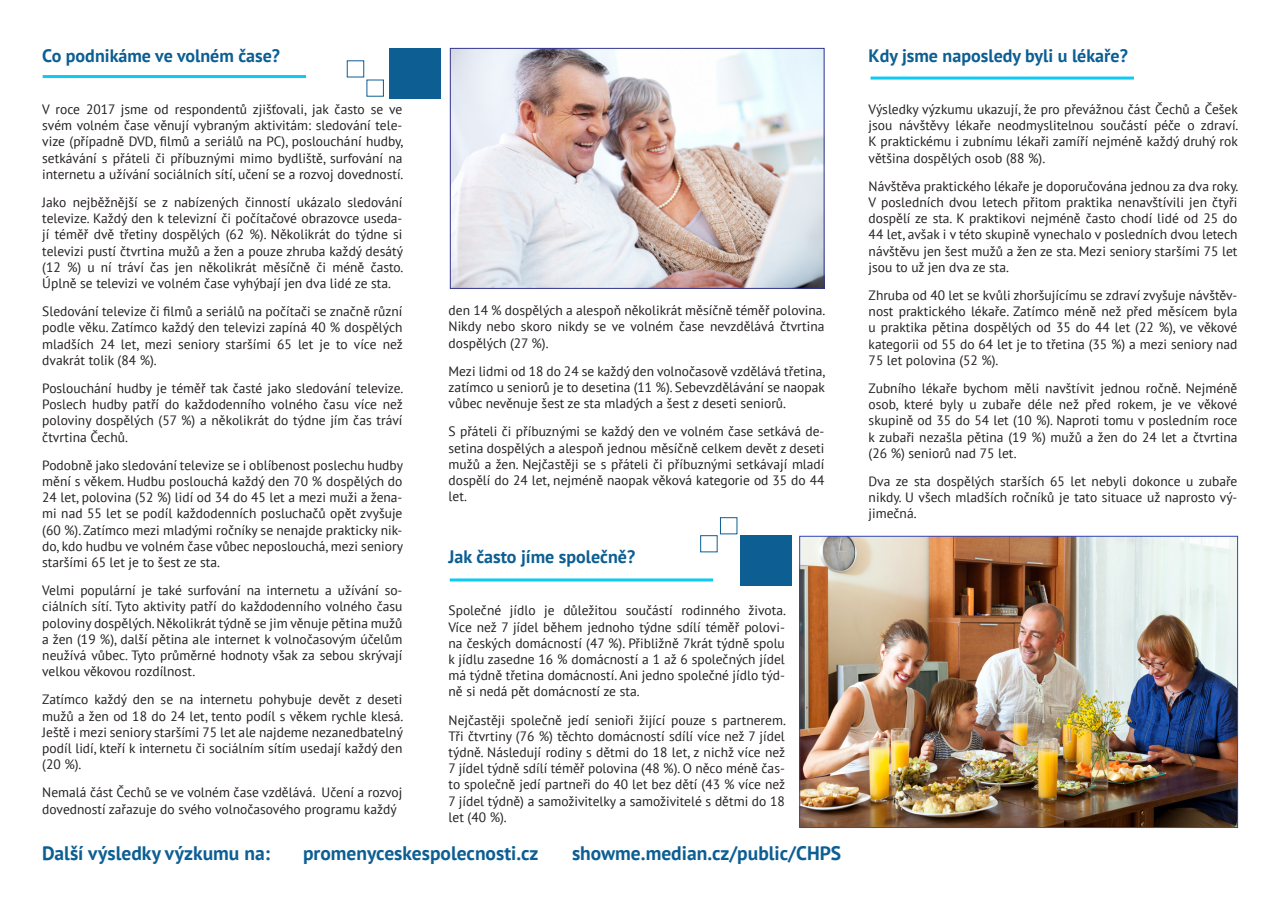
<style>
.page{position:relative;width:1281px;height:905px;background:#fff}
.page>*{position:absolute;margin:0;border:0;box-sizing:border-box;transform-origin:0 0}
.t1{font:700 19.5px "PT Sans";color:#0c5e93}
.t2{font:700 18px "PT Sans";color:#0c5e93}
.t3{font:13.5px/16.2px "PT Sans";color:#231f20;text-align:justify}
</style>
<div class="page">
<img style="left:801px;top:538px;width:435px;height:288px">
<div style="left:799px;top:536px;width:439px;height:292px;border:1px solid #3345b4"></div>
<img style="left:452px;top:50px;width:370px;height:237px">
<div style="left:450px;top:48px;width:374px;height:241px;border:1px solid #33348e"></div>
<div style="left:390px;top:48px;width:51px;height:50px;background:#0c5e93"></div>
<div style="left:740px;top:535px;width:51px;height:51px;background:#0c5e93"></div>
<hr style="left:43px;top:75px;width:263px;height:3px;background:#0ccaf2">
<div style="left:700px;top:535px;width:17px;height:17px;border:1px solid #0c5e93"></div>
<div style="left:720px;top:517px;width:17px;height:17px;border:1px solid #0c5e93"></div>
<hr style="left:450px;top:578px;width:263px;height:3px;background:#0ccaf2">
<hr style="left:870px;top:77px;width:264px;height:3px;background:#0ccaf2">
<p class="t2" style="left:42px;top:44px;width:239px">Co podnikáme ve volném čase?</p>
<p class="t2" style="left:869px;top:44px;width:261px">Kdy jsme naposledy byli u lékaře?</p>
<p class="t3" style="left:869px;top:101px;width:371px">Výsledky výzkumu ukazují, že pro převážnou část Čechů a Češek jsou návštěvy lékaře neodmyslitelnou součástí péče o zdraví.<br>K praktickému i zubnímu lékaři zamíří nejméně každý druhý rok většina dospělých osob (88 %).</p>
<p class="t3" style="left:869px;top:178px;width:371px">Návštěva praktického lékaře je doporučována jednou za dva roky.<br>V posledních dvou letech přitom praktika nenavštívili jen čtyři dospělí ze sta. K praktikovi nejméně často chodí lidé od 25 do 44 let, avšak i v této skupině vynechalo v posledních dvou letech návštěvu jen šest mužů a žen ze sta. Mezi seniory staršími 75 let jsou to už jen dva ze sta.</p>
<p class="t3" style="left:869px;top:287px;width:370px">Zhruba od 40 let se kvůli zhoršujícímu se zdraví zvyšuje návštěv&shy;nost praktického lékaře. Zatímco méně než před měsícem byla u praktika pětina dospělých od 35 do 44 let (22 %), ve věkové kategorii od 55 do 64 let je to třetina (35 %) a mezi seniory nad 75 let polovina (52 %).</p>
<p class="t3" style="left:869px;top:380px;width:370px">Zubního lékaře bychom měli navštívit jednou ročně. Nejméně osob, které byly u zubaře déle než před rokem, je ve věkové skupině od 35 do 54 let (10 %). Naproti tomu v posledním roce k zubaři nezašla pětina (19 %) mužů a žen do 24 let a čtvrtina (26 %) seniorů nad 75 let.</p>
<p class="t3" style="left:869px;top:473px;width:370px">Dva ze sta dospělých starších 65 let nebyli dokonce u zubaře nikdy. U všech mladších ročníků je tato situace už naprosto vý&shy;jimečná.</p>
<p class="t2" style="left:449px;top:545px;width:188px">Jak často jíme společně?</p>
<p class="t3" style="left:449px;top:602px;width:339px">Společné jídlo je důležitou součástí rodinného života.<br>Více než 7 jídel během jednoho týdne sdílí téměř polovi&shy;na českých domácností (47 %). Přibližně 7krát týdně spolu k jídlu zasedne 16 % domácností a 1 až 6 společných jídel má týdně třetina domácností. Ani jedno společné jídlo týd&shy;ně si nedá pět domácností ze sta.</p>
<p class="t3" style="left:449px;top:711px;width:339px">Nejčastěji společně jedí senioři žijící pouze s partnerem.<br>Tři čtvrtiny (76 %) těchto domácností sdílí více než 7 jídel týdně. Následují rodiny s dětmi do 18 let, z nichž více než 7 jídel týdně sdílí téměř polovina (48 %). O něco méně čas&shy;to společně jedí partneři do 40 let bez dětí (43 % více než 7 jídel týdně) a samoživitelky a samoživitelé s dětmi do 18 let (40 %).</p>
<p class="t3" style="left:42px;top:101px;width:363px">V roce 2017 jsme od respondentů zjišťovali, jak často se ve svém volném čase věnují vybraným aktivitám: sledování tele&shy;vize (případně DVD, filmů a seriálů na PC), poslouchání hudby, setkávání s přáteli či příbuznými mimo bydliště, surfování na internetu a užívání sociálních sítí, učení se a rozvoj dovedností.</p>
<p class="t3" style="left:42px;top:194px;width:363px">Jako nejběžnější se z nabízených činností ukázalo sledování televize. Každý den k televizní či počítačové obrazovce useda&shy;jí téměř dvě třetiny dospělých (62 %). Několikrát do týdne si televizi pustí čtvrtina mužů a žen a pouze zhruba každý desátý (12 %) u ní tráví čas jen několikrát měsíčně či méně často.<br>Úplně se televizi ve volném čase vyhýbají jen dva lidé ze sta.</p>
<p class="t3" style="left:42px;top:303px;width:362px">Sledování televize či filmů a seriálů na počítači se značně různí podle věku. Zatímco každý den televizi zapíná 40 % dospělých mladších 24 let, mezi seniory staršími 65 let je to více než dvakrát tolik (84 %).</p>
<p class="t3" style="left:42px;top:380px;width:363px">Poslouchání hudby je téměř tak časté jako sledování televize.<br>Poslech hudby patří do každodenního volného času více než poloviny dospělých (57 %) a několikrát do týdne jím čas tráví čtvrtina Čechů.</p>
<p class="t3" style="left:42px;top:457px;width:362px">Podobně jako sledování televize se i oblíbenost poslechu hudby mění s věkem. Hudbu poslouchá každý den 70 % dospělých do 24 let, polovina (52 %) lidí od 34 do 45 let a mezi muži a žena&shy;mi nad 55 let se podíl každodenních posluchačů opět zvyšuje (60 %). Zatímco mezi mladými ročníky se nenajde prakticky nik&shy;do, kdo hudbu ve volném čase vůbec neposlouchá, mezi seniory staršími 65 let je to šest ze sta.</p>
<p class="t3" style="left:42px;top:582px;width:362px">Velmi populární je také surfování na internetu a užívání so&shy;ciálních sítí. Tyto aktivity patří do každodenního volného času poloviny dospělých. Několikrát týdně se jim věnuje pětina mužů a žen (19 %), další pětina ale internet k volnočasovým účelům neužívá vůbec. Tyto průměrné hodnoty však za sebou skrývají velkou věkovou rozdílnost.</p>
<p class="t3" style="left:42px;top:691px;width:363px">Zatímco každý den se na internetu pohybuje devět z deseti mužů a žen od 18 do 24 let, tento podíl s věkem rychle klesá.<br>Ještě i mezi seniory staršími 75 let ale najdeme nezanedbatelný podíl lidí, kteří k internetu či sociálním sítím usedají každý den (20 %).</p>
<p class="t3" style="left:42px;top:784px;width:362px">Nemalá část Čechů se ve volném čase vzdělává. Učení a rozvoj dovedností zařazuje do svého volnočasového programu každý</p>
<p class="t3" style="left:449px;top:302px;width:378px">den 14 % dospělých a alespoň několikrát měsíčně téměř polovina.<br>Nikdy nebo skoro nikdy se ve volném čase nevzdělává čtvrtina dospělých (27 %).</p>
<p class="t3" style="left:449px;top:363px;width:378px">Mezi lidmi od 18 do 24 se každý den volnočasově vzdělává třetina, zatímco u seniorů je to desetina (11 %). Sebevzdělávání se naopak vůbec nevěnuje šest ze sta mladých a šest z deseti seniorů.</p>
<p class="t3" style="left:449px;top:423px;width:377px">S přáteli či příbuznými se každý den ve volném čase setkává de&shy;setina dospělých a alespoň jednou měsíčně celkem devět z deseti mužů a žen. Nejčastěji se s přáteli či příbuznými setkávají mladí dospělí do 24 let, nejméně naopak věková kategorie od 35 do 44 let.</p>
<p class="t1" style="left:42px;top:840px;width:229px">Další výsledky výzkumu na:</p>
<p class="t1" style="left:303px;top:840px;width:237px">promenyceskespolecnosti.cz</p>
<p class="t1" style="left:572px;top:840px;width:271px">showme.median.cz/public/CHPS</p>
</div>
